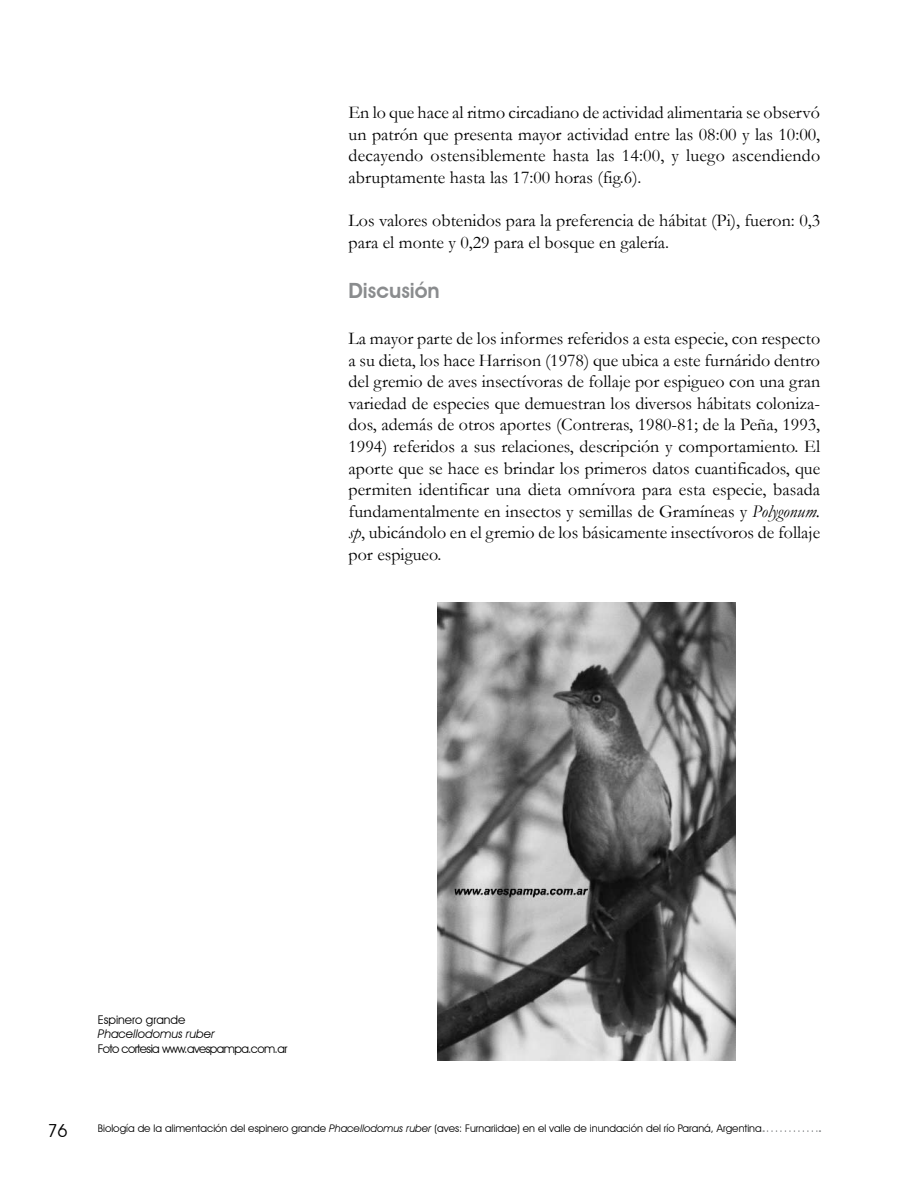
<style>
.page{position:relative;width:918px;height:1188px;background:#fff}
.page>*{position:absolute;margin:0;border:0;box-sizing:border-box;transform-origin:0 0}
.t1{font:600 21px "Avant Garde IT Cby BT";color:#8a8c8e}
.t2{font:18px/21.6px "Garamond";color:#000;text-align:justify}
.t3{font:18px "Avant Garde IT Cby BT";color:#000}
.t4{font:12px "Avant Garde IT Cby BT";letter-spacing:-.05em;color:#000}
.t5{font:italic 12px "Avant Garde IT Cby BT";color:#000}
.t6{font:12px "Avant Garde IT Cby BT";color:#000}
.t7{font:10.5px "Avant Garde IT Cby BT";color:#000}
.s1{font-style:italic}
</style>
<div class="page">
<svg style="left:763px;top:1130px;width:57px;height:2px"></svg>
<img style="left:437px;top:603px;width:299px;height:457px">
<p class="t2" style="left:349px;top:101px;width:473px">En lo que hace al ritmo circadiano de actividad alimentaria se observó un patrón que presenta mayor actividad entre las 08:00 y las 10:00, decayendo ostensiblemente hasta las 14:00, y luego ascendiendo abruptamente hasta las 17:00 horas (fig.6).</p>
<p class="t2" style="left:349px;top:209px;width:473px">Los valores obtenidos para la preferencia de hábitat (Pi), fueron: 0,3 para el monte y 0,29 para el bosque en galería.</p>
<p class="t1" style="left:349px;top:278px;width:93px">Discusión</p>
<p class="t2" style="left:349px;top:327px;width:473px">La mayor parte de los informes referidos a esta especie, con respecto a su dieta, los hace Harrison (1978) que ubica a este furnárido dentro del gremio de aves insectívoras de follaje por espigueo con una gran variedad de especies que demuestran los diversos hábitats coloniza&shy;dos, además de otros aportes (Contreras, 1980-81; de la Peña, 1993, 1994) referidos a sus relaciones, descripción y comportamiento. El aporte que se hace es brindar los primeros datos cuantificados, que permiten identificar una dieta omnívora para esta especie, basada fundamentalmente en insectos y semillas de Gramíneas y <span class="s1">Polygonum. sp</span>, ubicándolo en el gremio de los básicamente insectívoros de follaje por espigueo.</p>
<p class="t6" style="left:98px;top:1012px;width:89px">Espinero grande</p>
<p class="t5" style="left:98px;top:1027px;width:118px">Phacellodomus ruber</p>
<p class="t4" style="left:98px;top:1041px;width:191px">Foto cortesia www.avespampa.com.ar</p>
<p class="t3" style="left:47px;top:1120px;width:22px">76</p>
<p class="t7" style="left:98px;top:1122px;width:665px">Biología de la alimentación del espinero grande <span class="s1">Phacellodomus ruber</span> (aves: Furnariidae) en el valle de inundación del río Paraná, Argentina</p>
</div>
